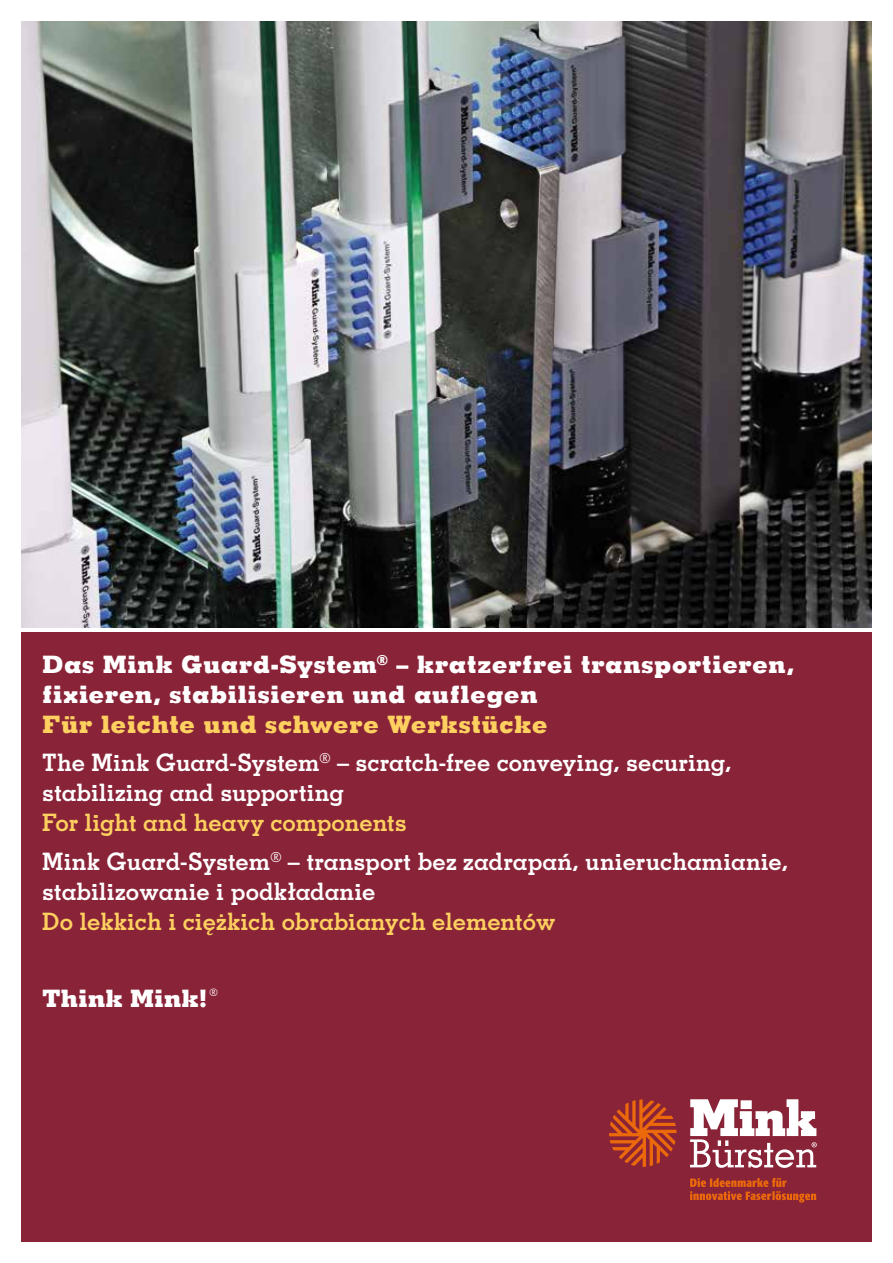
<style>
.page{position:relative;width:893px;height:1263px;background:#fff}
.page>*{position:absolute;margin:0;border:0;box-sizing:border-box;transform-origin:0 0}
.t1{font:700 24px/38.5px "Memphis LT Std";color:#fff}
.t2{font:800 24px/30px "Memphis LT Std";letter-spacing:.02em;color:#fff}
.t3{font:700 24px/30px "Memphis LT Pro";letter-spacing:.005em;color:#fff}
.t4{font:700 24px "Memphis LT Pro";letter-spacing:-.005em;color:#fed060}
.t5{font:700 24px "Memphis LT Std";letter-spacing:-.005em;color:#fed060}
.t6{font:300 condensed 10.5px "Formata";color:#fff}
.s1{font-weight:800;color:#fed060}
.s2{font-family:"Memphis LT Std"}
</style>
<div class="page">
<div style="left:21px;top:632px;width:850px;height:610px;background:#892337"></div>
<img style="left:21px;top:21px;width:850px;height:606px">
<svg style="left:609px;top:1099px;width:67px;height:68px"></svg>
<svg style="left:690px;top:1099px;width:127px;height:69px"></svg>
<svg style="left:690px;top:1178px;width:126px;height:24px"></svg>
<p class="t2" style="left:42px;top:649px;width:754px">Das Mink Guard-System<sup>®</sup> – kratzerfrei transportieren, fixieren, stabilisieren und auflegen</p>
<p class="t1" style="left:42px;top:705px;width:691px"><span class="s1">Für leichte und schwere Werkstücke<br></span>The Mink Guard-System<sup>®</sup> – scratch-free conveying, securing,</p>
<p class="t1" style="left:42px;top:773px;width:303px">stabilizing and supporting</p>
<p class="t5" style="left:42px;top:808px;width:366px">For light and heavy components</p>
<p class="t3" style="left:42px;top:846px;width:747px">Mink Guard-System<sup>®</sup> <span class="s2">–</span> transport bez zadrapań, unieruchamianie, stabilizowanie i podkładanie</p>
<p class="t4" style="left:42px;top:906px;width:515px">Do lekkich i ciężkich obrabianych elementów</p>
<p class="t2" style="left:42px;top:983px;width:167px">Think Mink!</p>
<p class="t6" style="left:209px;top:987px;width:10px">®</p>
</div>
